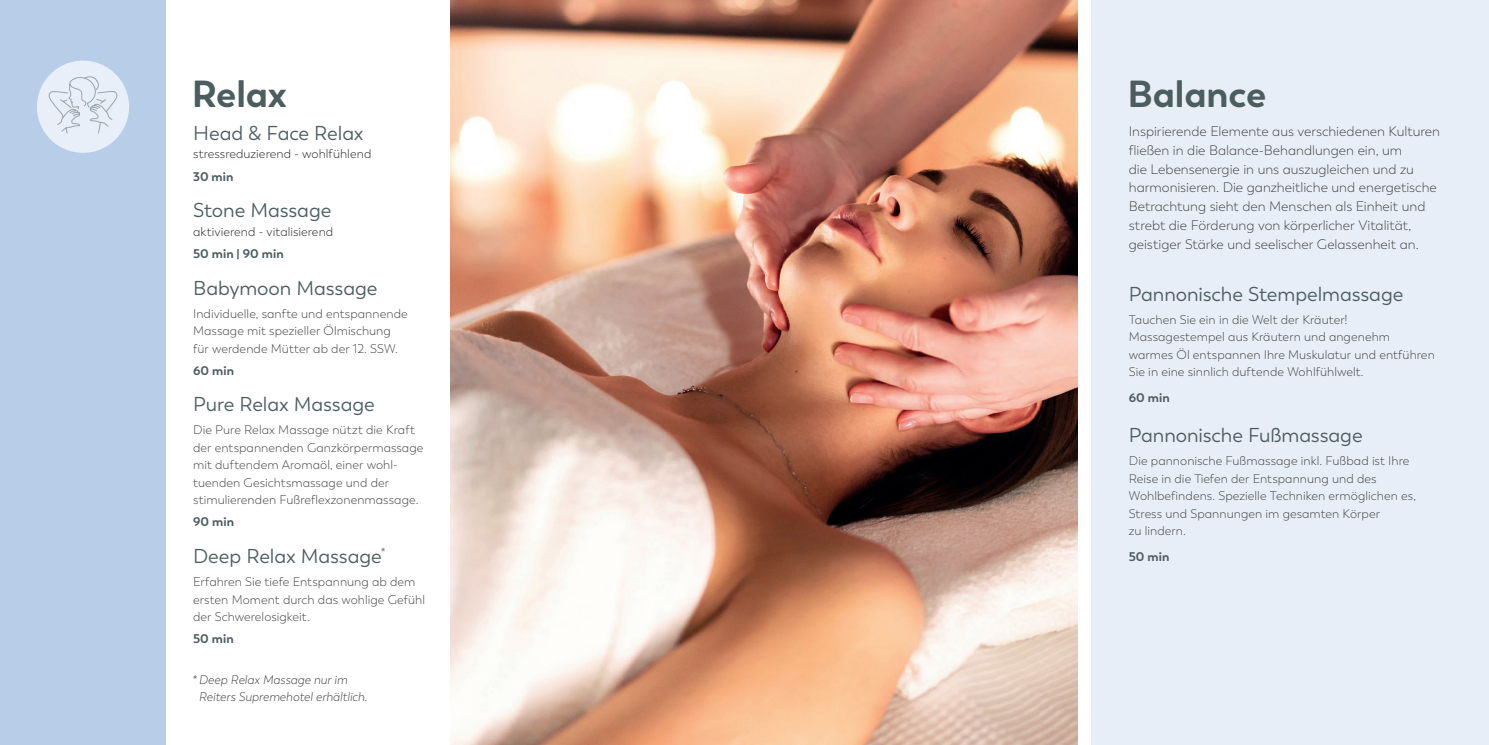
<style>
.page{position:relative;width:1489px;height:745px;background:#fff}
.page>*{position:absolute;margin:0;border:0;box-sizing:border-box;transform-origin:0 0}
.t1{font:700 37.5px "Boston";letter-spacing:-.005em;color:#4c5d60}
.t2{font:20px "Boston";letter-spacing:-.005em;color:#4c5d60}
.t3{font:300 13.75px/18.8px "Boston";color:#3e3e3f}
.t4{font:300 12.5px/17.5px "Boston";letter-spacing:.005em;color:#3e3e3f}
.t5{font:300 12.5px "Boston";letter-spacing:.005em;color:#231f20}
.t6{font:italic 300 12.5px/16.2px "Boston";color:#3e3e3f}
.t7{font:700 12.5px "Boston";letter-spacing:.01em;color:#4c5d60}
</style>
<div class="page">
<img style="left:450px;top:0;width:627px;height:744px">
<div style="left:1091px;top:0;width:397px;height:744px;background:#e8eef8"></div>
<div style="left:0;top:0;width:166px;height:744px;background:#b7cde8"></div>
<div style="left:37px;top:61px;width:92px;height:92px;background:#e9eff8;border-radius:50%"></div>
<svg style="left:48px;top:76px;width:71px;height:58px"></svg>
<h1 class="t1" style="left:192px;top:70px;width:97px">Relax</h1>
<h2 class="t2" style="left:193px;top:121px;width:172px">Head &amp; Face Relax</h2>
<p class="t5" style="left:193px;top:147px;width:180px">stressreduzierend - wohlfühlend</p>
<p class="t7" style="left:193px;top:168px;width:42px">30 min</p>
<h2 class="t2" style="left:193px;top:198px;width:140px">Stone Massage</h2>
<p class="t5" style="left:193px;top:224px;width:142px">aktivierend - vitalisierend</p>
<p class="t7" style="left:193px;top:246px;width:92px">50 min | 90 min</p>
<h2 class="t2" style="left:193px;top:276px;width:186px">Babymoon Massage</h2>
<p class="t4" style="left:193px;top:304px;width:216px">Individuelle, sanfte und entspannende<br>Massage mit spezieller Ölmischung für werdende Mütter ab der 12. SSW.</p>
<p class="t7" style="left:193px;top:362px;width:42px">60 min</p>
<h2 class="t2" style="left:193px;top:392px;width:183px">Pure Relax Massage</h2>
<p class="t4" style="left:193px;top:421px;width:232px">Die Pure Relax Massage nützt die Kraft der entspannenden Ganzkörpermassage mit duftendem Aromaöl, einer wohl&shy;tuenden Gesichtsmassage und der stimulierenden Fußreflexzonenmassage.</p>
<p class="t7" style="left:193px;top:514px;width:42px">90 min</p>
<h2 class="t2" style="left:193px;top:544px;width:194px">Deep Relax Massage<sup>*</sup></h2>
<p class="t4" style="left:193px;top:572px;width:233px">Erfahren Sie tiefe Entspannung ab dem ersten Moment durch das wohlige Gefühl der Schwerelosigkeit.</p>
<p class="t7" style="left:193px;top:630px;width:42px">50 min</p>
<p class="t6" style="left:199px;top:671px;width:170px;text-indent:-7px">* Deep Relax Massage nur im<br>Reiters Supremehotel erhältlich.</p>
<h1 class="t1" style="left:1127px;top:70px;width:140px">Balance</h1>
<p class="t3" style="left:1128px;top:122px;width:313px">Inspirierende Elemente aus verschiedenen Kulturen fließen in die Balance-Behandlungen ein, um<br>die Lebensenergie in uns auszugleichen und zu harmonisieren. Die ganzheitliche und energetische Betrachtung sieht den Menschen als Einheit und strebt die Förderung von körperlicher Vitalität, geistiger Stärke und seelischer Gelassenheit an.</p>
<h2 class="t2" style="left:1128px;top:282px;width:276px">Pannonische Stempelmassage</h2>
<p class="t4" style="left:1128px;top:310px;width:307px">Tauchen Sie ein in die Welt der Kräuter!<br>Massagestempel aus Kräutern und angenehm warmes Öl entspannen Ihre Muskulatur und entführen Sie in eine sinnlich duftende Wohlfühlwelt.</p>
<p class="t7" style="left:1128px;top:389px;width:42px">60 min</p>
<h2 class="t2" style="left:1128px;top:423px;width:235px">Pannonische Fußmassage</h2>
<p class="t4" style="left:1128px;top:452px;width:288px">Die pannonische Fußmassage inkl. Fußbad ist Ihre Reise in die Tiefen der Entspannung und des Wohlbefindens. Spezielle Techniken ermöglichen es, Stress und Spannungen im gesamten Körper<br>zu lindern.</p>
<p class="t7" style="left:1128px;top:548px;width:42px">50 min</p>
</div>
